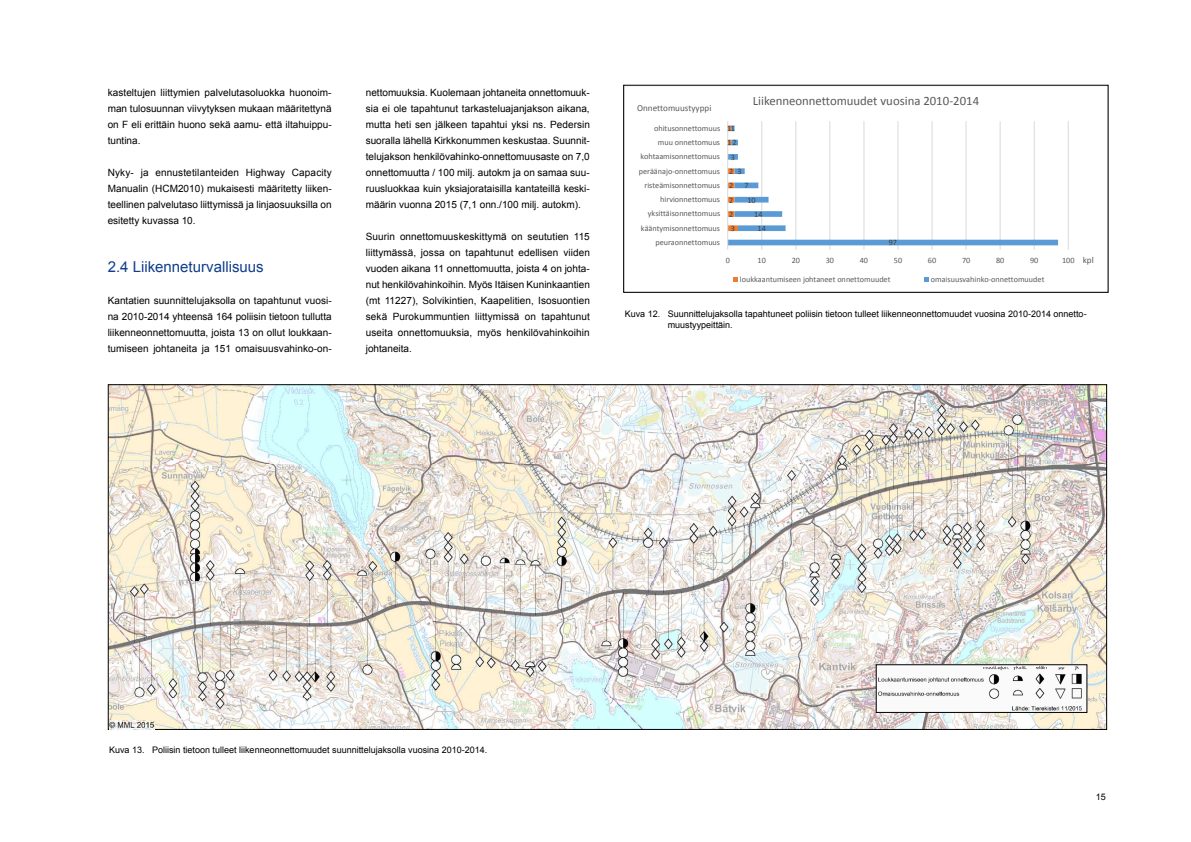
<style>
.page{position:relative;width:1191px;height:842px;background:#fff}
.page>*{position:absolute;margin:0;border:0;box-sizing:border-box;transform-origin:0 0}
.t1{font:15px "Arial";color:#123e8b}
.t2{font:12.8px "Calibri";color:#595959}
.t3{font:10px/16px "Arial";color:#000;text-align:justify}
.t4{font:9.1px "Calibri";letter-spacing:.005em;color:#595959}
.t5{font:9px/11px "Arial";color:#000}
.t6{font:8.2px "Calibri";color:#595959}
.t7{font:8.2px "Calibri";color:#404040}
</style>
<div class="page">
<hr style="left:761px;top:121px;width:1px;height:129px;background:#d9d9d9">
<hr style="left:795px;top:121px;width:1px;height:129px;background:#d9d9d9">
<hr style="left:829px;top:121px;width:1px;height:129px;background:#d9d9d9">
<hr style="left:863px;top:121px;width:1px;height:129px;background:#d9d9d9">
<hr style="left:897px;top:121px;width:1px;height:129px;background:#d9d9d9">
<hr style="left:931px;top:121px;width:1px;height:129px;background:#d9d9d9">
<hr style="left:965px;top:121px;width:1px;height:129px;background:#d9d9d9">
<hr style="left:999px;top:121px;width:1px;height:129px;background:#d9d9d9">
<hr style="left:1034px;top:121px;width:1px;height:129px;background:#d9d9d9">
<hr style="left:1067px;top:121px;width:1px;height:129px;background:#d9d9d9">
<svg style="left:728px;top:125px;width:330px;height:120px"></svg>
<hr style="left:727px;top:121px;width:1px;height:129px;background:#d9d9d9">
<svg style="left:733px;top:277px;width:5px;height:5px"></svg>
<svg style="left:924px;top:277px;width:5px;height:5px"></svg>
<img style="left:110px;top:387px;width:994px;height:340px">
<img style="left:877px;top:666px;width:208px;height:45px">
<div style="left:875px;top:664px;width:212px;height:49px;border:1px solid #000"></div>
<img style="left:109px;top:721px;width:46px;height:8px">
<p class="t3" style="left:108px;top:85px;width:225px">kasteltujen liittymien palvelutasoluokka huonoim&shy;man tulosuunnan viivytyksen mukaan määritettynä on F eli erittäin huono sekä aamu- että iltahuippu&shy;tuntina.</p>
<p class="t3" style="left:108px;top:165px;width:225px">Nyky- ja ennustetilanteiden Highway Capacity Manualin (HCM2010) mukaisesti määritetty liiken&shy;teellinen palvelutaso liittymissä ja linjaosuuksilla on esitetty kuvassa 10.</p>
<h1 class="t1" style="left:108px;top:257px;width:157px">2.4 Liikenneturvallisuus</h1>
<p class="t3" style="left:108px;top:293px;width:225px">Kantatien suunnittelujaksolla on tapahtunut vuosi&shy;na 2010-2014 yhteensä 164 poliisin tietoon tullutta liikenneonnettomuutta, joista 13 on ollut loukkaan&shy;tumiseen johtaneita ja 151 omaisuusvahinko-on-</p>
<p class="t3" style="left:366px;top:85px;width:226px">nettomuuksia. Kuolemaan johtaneita onnettomuuk&shy;sia ei ole tapahtunut tarkasteluajanjakson aikana, mutta heti sen jälkeen tapahtui yksi ns. Pedersin suoralla lähellä Kirkkonummen keskustaa. Suunnit&shy;telujakson henkilövahinko-onnettomuusaste on 7,0 onnettomuutta / 100 milj. autokm ja on samaa suu&shy;ruusluokkaa kuin yksiajorataisilla kantateillä keski&shy;määrin vuonna 2015 (7,1 onn./100 milj. autokm).</p>
<p class="t3" style="left:366px;top:229px;width:226px">Suurin onnettomuuskeskittymä on seututien 115 liittymässä, jossa on tapahtunut edellisen viiden vuoden aikana 11 onnettomuutta, joista 4 on johta&shy;nut henkilövahinkoihin. Myös Itäisen Kuninkaantien (mt 11227), Solvikintien, Kaapelitien, Isosuontien sekä Purokummuntien liittymissä on tapahtunut useita onnettomuuksia, myös henkilövahinkoihin johtaneita.</p>
<p class="t4" style="left:637px;top:102px;width:76px">Onnettomuustyyppi</p>
<p class="t2" style="left:753px;top:92px;width:228px">Liikenneonnettomuudet vuosina 2010-2014</p>
<p class="t6" style="left:654px;top:123px;width:68px">ohitusonnettomuus</p>
<p class="t7" style="left:727px;top:123px;width:9px">11</p>
<p class="t6" style="left:658px;top:137px;width:64px">muu onnettomuus</p>
<p class="t7" style="left:727px;top:138px;width:11px">12</p>
<p class="t6" style="left:640px;top:151px;width:81px">kohtaamisonnettomuus</p>
<p class="t7" style="left:730px;top:152px;width:6px">3</p>
<p class="t6" style="left:639px;top:166px;width:83px">peräänajo-onnettomuus</p>
<p class="t7" style="left:729px;top:166px;width:6px">2</p>
<p class="t7" style="left:737px;top:166px;width:6px">3</p>
<p class="t6" style="left:644px;top:180px;width:77px">risteämisonnettomuus</p>
<p class="t7" style="left:729px;top:180px;width:6px">2</p>
<p class="t7" style="left:744px;top:180px;width:6px">7</p>
<p class="t6" style="left:660px;top:194px;width:61px">hirvionnettomuus</p>
<p class="t7" style="left:729px;top:195px;width:6px">2</p>
<p class="t7" style="left:747px;top:195px;width:10px">10</p>
<p class="t6" style="left:648px;top:208px;width:74px">yksittäisonnettomuus</p>
<p class="t7" style="left:729px;top:209px;width:6px">2</p>
<p class="t7" style="left:754px;top:209px;width:10px">14</p>
<p class="t6" style="left:641px;top:223px;width:81px">kääntymisonnettomuus</p>
<p class="t7" style="left:730px;top:223px;width:6px">3</p>
<p class="t7" style="left:757px;top:223px;width:10px">14</p>
<p class="t6" style="left:655px;top:237px;width:66px">peuraonnettomuus</p>
<p class="t7" style="left:888px;top:237px;width:10px">97</p>
<p class="t6" style="left:725px;top:255px;width:6px">0</p>
<p class="t6" style="left:757px;top:255px;width:10px">10</p>
<p class="t6" style="left:791px;top:255px;width:10px">20</p>
<p class="t6" style="left:825px;top:255px;width:10px">30</p>
<p class="t6" style="left:860px;top:255px;width:10px">40</p>
<p class="t6" style="left:894px;top:255px;width:10px">50</p>
<p class="t6" style="left:928px;top:255px;width:10px">60</p>
<p class="t6" style="left:962px;top:255px;width:10px">70</p>
<p class="t6" style="left:996px;top:255px;width:10px">80</p>
<p class="t6" style="left:1030px;top:255px;width:10px">90</p>
<p class="t6" style="left:1062px;top:255px;width:14px">100</p>
<p class="t4" style="left:1082px;top:254px;width:13px">kpl</p>
<p class="t6" style="left:740px;top:274px;width:152px">loukkaantumiseen johtaneet onnettomuudet</p>
<p class="t6" style="left:931px;top:274px;width:115px">omaisuusvahinko-onnettomuudet</p>
<p class="t5" style="left:667px;top:308px;width:420px;text-indent:-43px">Kuva 12. Suunnittelujaksolla tapahtuneet poliisin tietoon tulleet liikenneonnettomuudet vuosina 2010-2014 onnetto&shy;muustyypeittäin.</p>
<p class="t5" style="left:109px;top:745px;width:380px">Kuva 13. Poliisin tietoon tulleet liikenneonnettomuudet suunnittelujaksolla vuosina 2010-2014.</p>
<p class="t5" style="left:1096px;top:791px;width:12px">15</p>
</div>
